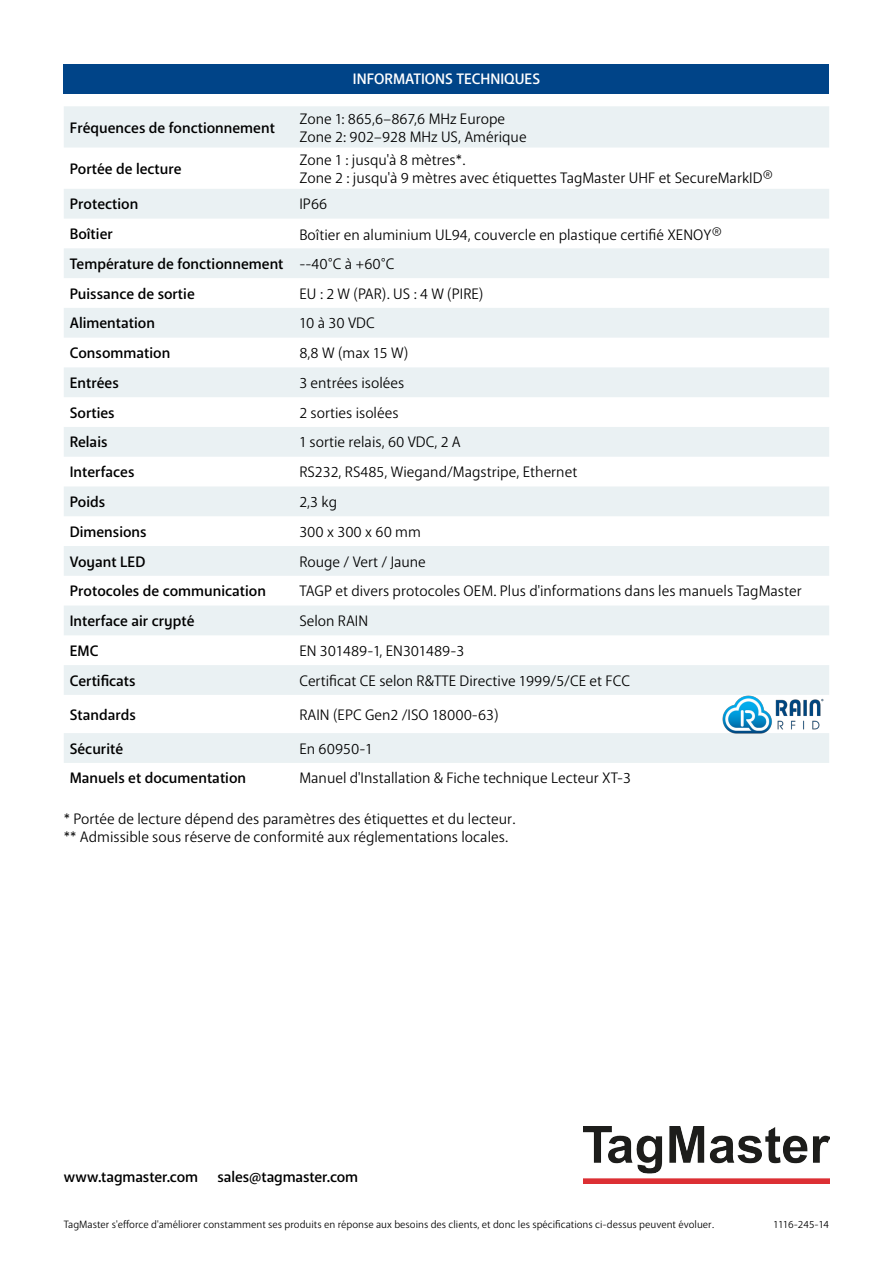
<style>
.page{position:relative;width:893px;height:1263px;background:#fff}
.page>*{position:absolute;margin:0;border:0;box-sizing:border-box;transform-origin:0 0}
.Brödtext{font:15px "Anago";color:#000}
.Brödtext-2{font:500 15px "Anago";color:#000}
.t1{font:500 15px "Anago";color:#fff}
.Brödtext-3{font:10.5px "Anago";color:#000}
.s1{font-size:18px}
</style>
<div class="page">
<div style="left:64px;top:64px;width:765px;height:30px;background:#048"></div>
<img style="left:583px;top:1127px;width:246px;height:57px">
<svg style="left:64px;top:106px;width:765px;height:657px;fill:#eaf1f3"></svg>
<img style="left:721px;top:696px;width:103px;height:37px">
<p class="Brödtext-2" style="left:70px;top:118px;width:207px">Fréquences de fonctionnement</p>
<p class="t1" style="left:353px;top:70px;width:189px">INFORMATIONS TECHNIQUES</p>
<p class="Brödtext" style="left:299px;top:109px;width:207px">Zone 1: 865,6–867,6 MHz Europe</p>
<p class="Brödtext" style="left:299px;top:127px;width:229px">Zone 2: 902–928 MHz US, Amérique</p>
<p class="Brödtext-2" style="left:70px;top:159px;width:113px">Portée de lecture</p>
<p class="Brödtext" style="left:299px;top:150px;width:167px">Zone 1 : jusqu'à 8 mètres*.</p>
<p class="Brödtext" style="left:299px;top:168px;width:475px">Zone 2 : jusqu'à 9 mètres avec étiquettes TagMaster UHF et SecureMarkID<span class="s1">®</span></p>
<p class="Brödtext-2" style="left:70px;top:195px;width:70px">Protection</p>
<p class="Brödtext" style="left:299px;top:195px;width:29px">IP66</p>
<p class="Brödtext-2" style="left:70px;top:224px;width:45px">Boîtier</p>
<p class="Brödtext" style="left:299px;top:226px;width:424px">Boîtier en aluminium UL94, couvercle en plastique certifié XENOY<span class="s1">®</span></p>
<p class="Brödtext-2" style="left:70px;top:254px;width:215px">Température de fonctionnement</p>
<p class="Brödtext" style="left:299px;top:254px;width:97px">--40°C à +60°C</p>
<p class="Brödtext-2" style="left:70px;top:284px;width:127px">Puissance de sortie</p>
<p class="Brödtext" style="left:299px;top:284px;width:186px">EU : 2 W (PAR). US : 4 W (PIRE)</p>
<p class="Brödtext-2" style="left:70px;top:314px;width:87px">Alimentation</p>
<p class="Brödtext" style="left:299px;top:314px;width:77px">10 à 30 VDC</p>
<p class="Brödtext-2" style="left:70px;top:344px;width:102px">Consommation</p>
<p class="Brödtext" style="left:299px;top:344px;width:110px">8,8 W (max 15 W)</p>
<p class="Brödtext-2" style="left:70px;top:373px;width:51px">Entrées</p>
<p class="Brödtext" style="left:299px;top:373px;width:106px">3 entrées isolées</p>
<p class="Brödtext-2" style="left:70px;top:403px;width:46px">Sorties</p>
<p class="Brödtext" style="left:299px;top:403px;width:101px">2 sorties isolées</p>
<p class="Brödtext-2" style="left:70px;top:433px;width:39px">Relais</p>
<p class="Brödtext" style="left:299px;top:433px;width:163px">1 sortie relais, 60 VDC, 2 A</p>
<p class="Brödtext-2" style="left:70px;top:463px;width:66px">Interfaces</p>
<p class="Brödtext" style="left:299px;top:463px;width:279px">RS232, RS485, Wiegand/Magstripe, Ethernet</p>
<p class="Brödtext-2" style="left:70px;top:492px;width:37px">Poids</p>
<p class="Brödtext" style="left:299px;top:492px;width:39px">2,3 kg</p>
<p class="Brödtext-2" style="left:70px;top:522px;width:78px">Dimensions</p>
<p class="Brödtext" style="left:299px;top:522px;width:123px">300 x 300 x 60 mm</p>
<p class="Brödtext-2" style="left:70px;top:552px;width:77px">Voyant LED</p>
<p class="Brödtext" style="left:299px;top:552px;width:128px">Rouge / Vert / Jaune</p>
<p class="Brödtext-2" style="left:70px;top:582px;width:198px">Protocoles de communication</p>
<p class="Brödtext" style="left:299px;top:582px;width:504px">TAGP et divers protocoles OEM. Plus d'informations dans les manuels TagMaster</p>
<p class="Brödtext-2" style="left:70px;top:611px;width:126px">Interface air crypté</p>
<p class="Brödtext" style="left:299px;top:611px;width:70px">Selon RAIN</p>
<p class="Brödtext-2" style="left:70px;top:641px;width:30px">EMC</p>
<p class="Brödtext" style="left:299px;top:641px;width:166px">EN 301489-1, EN301489-3</p>
<p class="Brödtext-2" style="left:70px;top:671px;width:67px">Certificats</p>
<p class="Brödtext" style="left:299px;top:671px;width:332px">Certificat CE selon R&amp;TTE Directive 1999/5/CE et FCC</p>
<p class="Brödtext-2" style="left:70px;top:705px;width:68px">Standards</p>
<p class="Brödtext" style="left:299px;top:705px;width:201px">RAIN (EPC Gen2 /ISO 18000-63)</p>
<p class="Brödtext-2" style="left:70px;top:739px;width:55px">Sécurité</p>
<p class="Brödtext" style="left:299px;top:739px;width:74px">En 60950-1</p>
<p class="Brödtext-2" style="left:70px;top:769px;width:178px">Manuels et documentation</p>
<p class="Brödtext" style="left:299px;top:769px;width:333px">Manuel d'Installation &amp; Fiche technique Lecteur XT-3</p>
<p class="Brödtext" style="left:64px;top:809px;width:453px">* Portée de lecture dépend des paramètres des étiquettes et du lecteur.</p>
<p class="Brödtext" style="left:64px;top:827px;width:446px">** Admissible sous réserve de conformité aux réglementations locales.</p>
<p class="Brödtext-2" style="left:64px;top:1167px;width:136px">www.tagmaster.com</p>
<p class="Brödtext-2" style="left:218px;top:1167px;width:142px">sales@tagmaster.com</p>
<p class="Brödtext-3" style="left:64px;top:1217px;width:652px">TagMaster s'efforce d'améliorer constamment ses produits en réponse aux besoins des clients, et donc les spécifications ci-dessus peuvent évoluer.</p>
<p class="Brödtext-3" style="left:774px;top:1218px;width:57px">1116-245-14</p>
</div>
